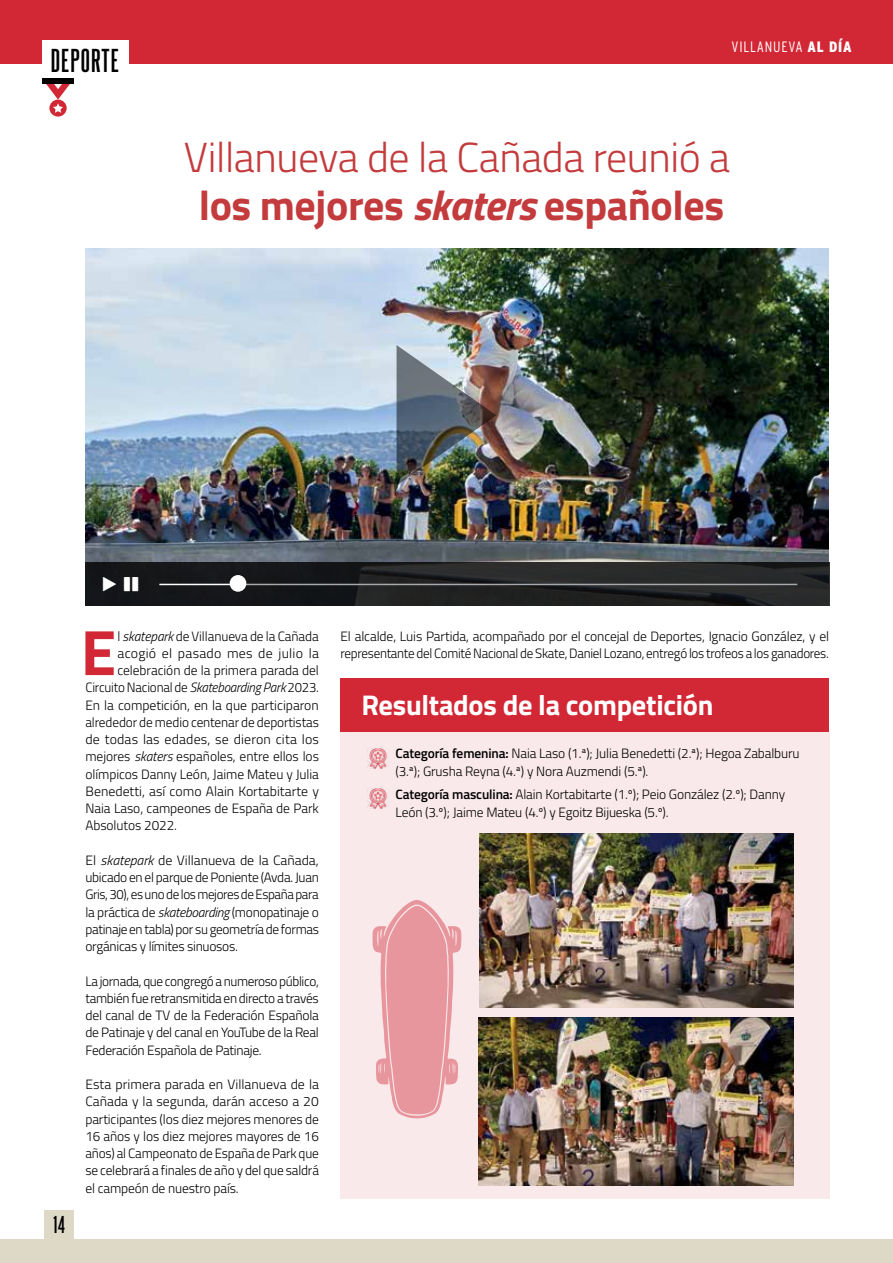
<style>
.page{position:relative;width:893px;height:1263px;background:#fff}
.page>*{position:absolute;margin:0;border:0;box-sizing:border-box;transform-origin:0 0}
.TEXTO_PRIMER_PÁRRAFO_CAPITULAR{font:700 64.2px "Titillium";color:#d22735}
.TÍTULO{font:300 42px/48.6px "Titillium";letter-spacing:-.01em;color:#c33b3c;text-align:center}
.TÍTULO-2{font:700 28.5px "Titillium";letter-spacing:-.01em;color:#fff}
.t1{font:700 28.5px "Steelfish Rg";letter-spacing:.04em;color:#000}
.t2{font:700 21px "Steelfish Rg";color:#000}
.t3{font:300 condensed 15px "Interstate";letter-spacing:.05em;color:#fff}
.TEXTO{font:300 13.5px/17.2px "Titillium";letter-spacing:-.015em;color:#000;text-align:justify}
.TEXTO_PRIMER_PÁRRAFO_CAPITULAR-2{font:300 13.5px "Titillium";letter-spacing:-.005em;color:#000}
.TEXTO_PRIMER_PÁRRAFO_CAPITULAR-3{font:300 13.5px "Titillium";letter-spacing:.02em;color:#000}
.s1{font-weight:900}
.s2{font-weight:700}
.s3{font-weight:700;font-style:italic}
.s4{font-style:italic}
.s5{font-weight:600}
</style>
<div class="page">
<div style="left:0;top:0;width:893px;height:64px;background:#d22735"></div>
<div style="left:42px;top:40px;width:87px;height:36px;background:#fff"></div>
<svg style="left:46px;top:84px;width:24px;height:33px"></svg>
<div style="left:43px;top:79px;width:31px;height:5px;background:#000"></div>
<div style="left:340px;top:731px;width:489px;height:468px;background:#fae9eb"></div>
<img style="left:479px;top:833px;width:315px;height:175px">
<img style="left:478px;top:1017px;width:316px;height:168px">
<div style="left:340px;top:678px;width:489px;height:53px;background:#d22735"></div>
<svg style="left:372px;top:900px;width:89px;height:218px"></svg>
<img style="left:368px;top:748px;width:20px;height:21px">
<img style="left:368px;top:788px;width:20px;height:21px">
<img style="left:85px;top:249px;width:744px;height:314px">
<img style="left:397px;top:345px;width:99px;height:140px">
<svg style="left:85px;top:563px;width:744px;height:43px;background:#1f2022"></svg>
<hr style="left:159px;top:584px;width:83px;height:1px;background:#fff">
<hr style="left:238px;top:584px;width:559px;height:1px;background:#a7a9ac">
<div style="left:230px;top:575px;width:16px;height:17px;background:#fff;border-radius:50%"></div>
<div style="left:44px;top:1209px;width:30px;height:30px;background:#ddd9c6"></div>
<div style="left:0;top:1239px;width:893px;height:24px;background:#ddd9c6"></div>
<svg style="left:103px;top:577px;width:13px;height:14px"></svg>
<svg style="left:124px;top:577px;width:14px;height:14px"></svg>
<h3 class="t1" style="left:51px;top:40px;width:69px">DEPORTE</h3>
<p class="t3" style="left:731px;top:38px;width:122px">VILLANUEVA <span class="s1">AL DÍA</span></p>
<p class="TÍTULO" style="left:184px;top:131px;width:548px">Villanueva de la Cañada reunió a <span class="s2">los mejores</span> <span class="s3">skaters</span> <span class="s2">españoles</span></p>
<h3 class="t2" style="left:53px;top:1210px;width:13px">14</h3>
<p class="TEXTO_PRIMER_PÁRRAFO_CAPITULAR" style="left:81px;top:603px;width:37px">E</p>
<p class="TEXTO_PRIMER_PÁRRAFO_CAPITULAR-2" style="left:118px;top:626px;width:203px">l <span class="s4">skatepark</span> de Villanueva de la Cañada</p>
<p class="TEXTO_PRIMER_PÁRRAFO_CAPITULAR-3" style="left:118px;top:643px;width:203px">acogió el pasado mes de julio la</p>
<p class="TEXTO_PRIMER_PÁRRAFO_CAPITULAR-2" style="left:118px;top:660px;width:203px">celebración de la primera parada del</p>
<p class="TEXTO_PRIMER_PÁRRAFO_CAPITULAR-2" style="left:85px;top:678px;width:235px">Circuito Nacional de <span class="s4">Skateboarding Park</span> 2023.</p>
<p class="TEXTO_PRIMER_PÁRRAFO_CAPITULAR-2" style="left:85px;top:695px;width:235px">En la competición, en la que participaron</p>
<p class="TEXTO_PRIMER_PÁRRAFO_CAPITULAR-2" style="left:85px;top:712px;width:235px">alrededor de medio centenar de deportistas</p>
<p class="TEXTO_PRIMER_PÁRRAFO_CAPITULAR-2" style="left:85px;top:729px;width:235px">de todas las edades, se dieron cita los</p>
<p class="TEXTO_PRIMER_PÁRRAFO_CAPITULAR-2" style="left:85px;top:747px;width:235px">mejores <span class="s4">skaters</span> españoles, entre ellos los</p>
<p class="TEXTO_PRIMER_PÁRRAFO_CAPITULAR-2" style="left:85px;top:764px;width:235px">olímpicos Danny León, Jaime Mateu y Julia</p>
<p class="TEXTO_PRIMER_PÁRRAFO_CAPITULAR-2" style="left:85px;top:781px;width:235px">Benedetti, así como Alain Kortabitarte y</p>
<p class="TEXTO_PRIMER_PÁRRAFO_CAPITULAR-2" style="left:85px;top:798px;width:235px">Naia Laso, campeones de España de Park</p>
<p class="TEXTO_PRIMER_PÁRRAFO_CAPITULAR-2" style="left:85px;top:816px;width:93px">Absolutos 2022.</p>
<p class="TEXTO" style="left:85px;top:851px;width:235px">El <span class="s4">skatepark</span> de Villanueva de la Cañada, ubicado en el parque de Poniente (Avda. Juan Gris, 30), es uno de los mejores de España para la práctica de <span class="s4">skateboarding</span> (monopatinaje o patinaje en tabla) por su geometría de formas orgánicas y límites sinuosos.</p>
<p class="TEXTO" style="left:85px;top:971px;width:235px">La jornada, que congregó a numeroso público, también fue retransmitida en directo a través del canal de TV de la Federación Española de Patinaje y del canal en YouTube de la Real Federación Española de Patinaje.</p>
<p class="TEXTO" style="left:85px;top:1075px;width:235px">Esta primera parada en Villanueva de la Cañada y la segunda, darán acceso a 20 participantes (los diez mejores menores de 16 años y los diez mejores mayores de 16 años) al Campeonato de España de Park que se celebrará a finales de año y del que saldrá el campeón de nuestro país.</p>
<p class="TEXTO" style="left:341px;top:626px;width:490px">El alcalde, Luis Partida, acompañado por el concejal de Deportes, Ignacio González, y el representante del Comité Nacional de Skate, Daniel Lozano, entregó los trofeos a los ganadores.</p>
<p class="TÍTULO-2" style="left:361px;top:683px;width:354px">Resultados de la competición</p>
<p class="TEXTO" style="left:395px;top:744px;width:406px;line-height:18px"><span class="s5">Categoría femenina:</span> Naia Laso (1.ª); Julia Benedetti (2.ª); Hegoa Zabalburu (3.ª); Grusha Reyna (4.ª) y Nora Auzmendi (5.ª).</p>
<p class="TEXTO" style="left:395px;top:784px;width:391px;line-height:18px"><span class="s5">Categoría masculina:</span> Alain Kortabitarte (1.º); Peio González (2.º); Danny<br>León (3.º); Jaime Mateu (4.º) y Egoitz Bijueska (5.º).</p>
</div>
